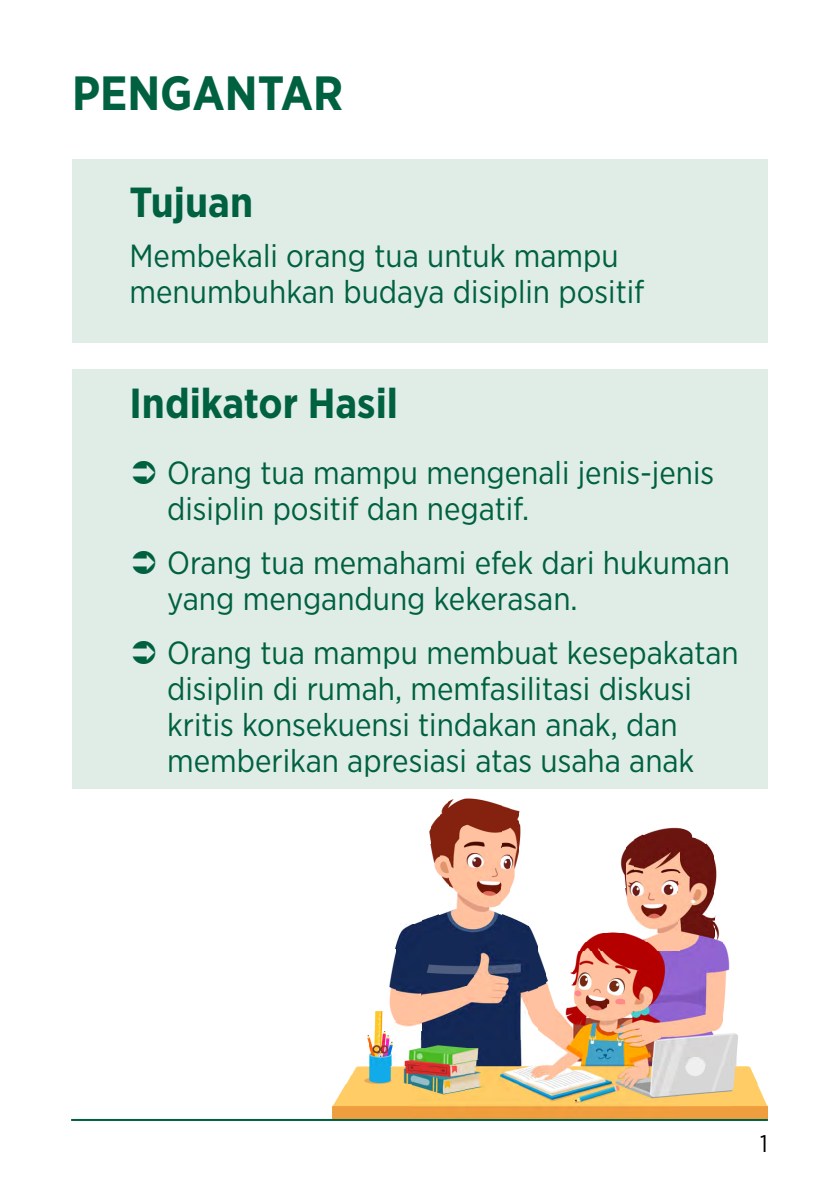
<style>
.page{position:relative;width:840px;height:1191px;background:#fff}
.page>*{position:absolute;margin:0;border:0;box-sizing:border-box;transform-origin:0 0}
.t1{font:700 48px "Gotham Narrow";color:#006141}
.t2{font:700 42px "Gotham Narrow";color:#006141}
.t3{font:32px/36px "Gotham Narrow";color:#006141}
.t4{font:24px "Gotham Narrow";color:#000}
</style>
<div class="page">
<div style="left:72px;top:159px;width:695px;height:184px;background:#e0ede6"></div>
<div style="left:72px;top:369px;width:695px;height:419px;background:#e0ede6"></div>
<img style="left:332px;top:1083px;width:80px;height:36px">
<img style="left:412px;top:1065px;width:319px;height:54px">
<img style="left:731px;top:1083px;width:36px;height:36px">
<img style="left:347px;top:1074px;width:65px;height:9px">
<img style="left:731px;top:1065px;width:27px;height:18px">
<img style="left:352px;top:1065px;width:60px;height:9px">
<img style="left:368px;top:1030px;width:26px;height:35px">
<img style="left:404px;top:1048px;width:118px;height:17px">
<img style="left:539px;top:1056px;width:198px;height:9px">
<img style="left:554px;top:1003px;width:160px;height:53px">
<img style="left:714px;top:1030px;width:24px;height:26px">
<img style="left:420px;top:1039px;width:102px;height:9px">
<img style="left:545px;top:971px;width:9px;height:71px">
<img style="left:421px;top:914px;width:106px;height:125px">
<img style="left:537px;top:944px;width:8px;height:92px">
<img style="left:374px;top:1011px;width:9px;height:19px">
<img style="left:394px;top:923px;width:27px;height:104px">
<img style="left:527px;top:925px;width:10px;height:103px">
<img style="left:714px;top:916px;width:9px;height:114px">
<img style="left:389px;top:950px;width:6px;height:71px">
<img style="left:723px;top:943px;width:7px;height:71px">
<img style="left:572px;top:941px;width:106px;height:62px">
<img style="left:678px;top:843px;width:36px;height:160px">
<img style="left:587px;top:932px;width:91px;height:9px">
<img style="left:634px;top:834px;width:44px;height:98px">
<img style="left:625px;top:840px;width:9px;height:76px">
<img style="left:442px;top:905px;width:58px;height:9px">
<img style="left:448px;top:799px;width:62px;height:106px">
<img style="left:510px;top:808px;width:9px;height:81px">
<img style="left:714px;top:859px;width:3px;height:32px">
<img style="left:439px;top:802px;width:9px;height:83px">
<img style="left:620px;top:850px;width:5px;height:30px">
<img style="left:430px;top:816px;width:9px;height:59px">
<img style="left:519px;top:811px;width:2px;height:36px">
<img style="left:678px;top:828px;width:18px;height:15px">
<svg style="left:696px;top:838px;width:9px;height:5px"></svg>
<img style="left:646px;top:827px;width:32px;height:7px">
<hr style="left:71px;top:1119px;width:696px;height:2px;background:#006141">
<h1 class="t1" style="left:72px;top:63px;width:273px">PENGANTAR</h1>
<h2 class="t2" style="left:129px;top:175px;width:125px">Tujuan</h2>
<p class="t3" style="left:129px;top:237px;width:516px">Membekali orang tua untuk mampu menumbuhkan budaya disiplin positif</p>
<h2 class="t2" style="left:129px;top:376px;width:270px">Indikator Hasil</h2>
<p class="t3" style="left:167px;top:454px;width:548px">Orang tua mampu mengenali jenis-jenis disiplin positif dan negatif.</p>
<p class="t3" style="left:167px;top:544px;width:564px">Orang tua memahami efek dari hukuman yang mengandung kekerasan.</p>
<p class="t3" style="left:167px;top:633px;width:573px">Orang tua mampu membuat kesepakatan disiplin di rumah, memfasilitasi diskusi kritis konsekuensi tindakan anak, dan memberikan apresiasi atas usaha anak</p>
<p class="t4" style="left:759px;top:1128px;width:9px">1</p>
</div>
